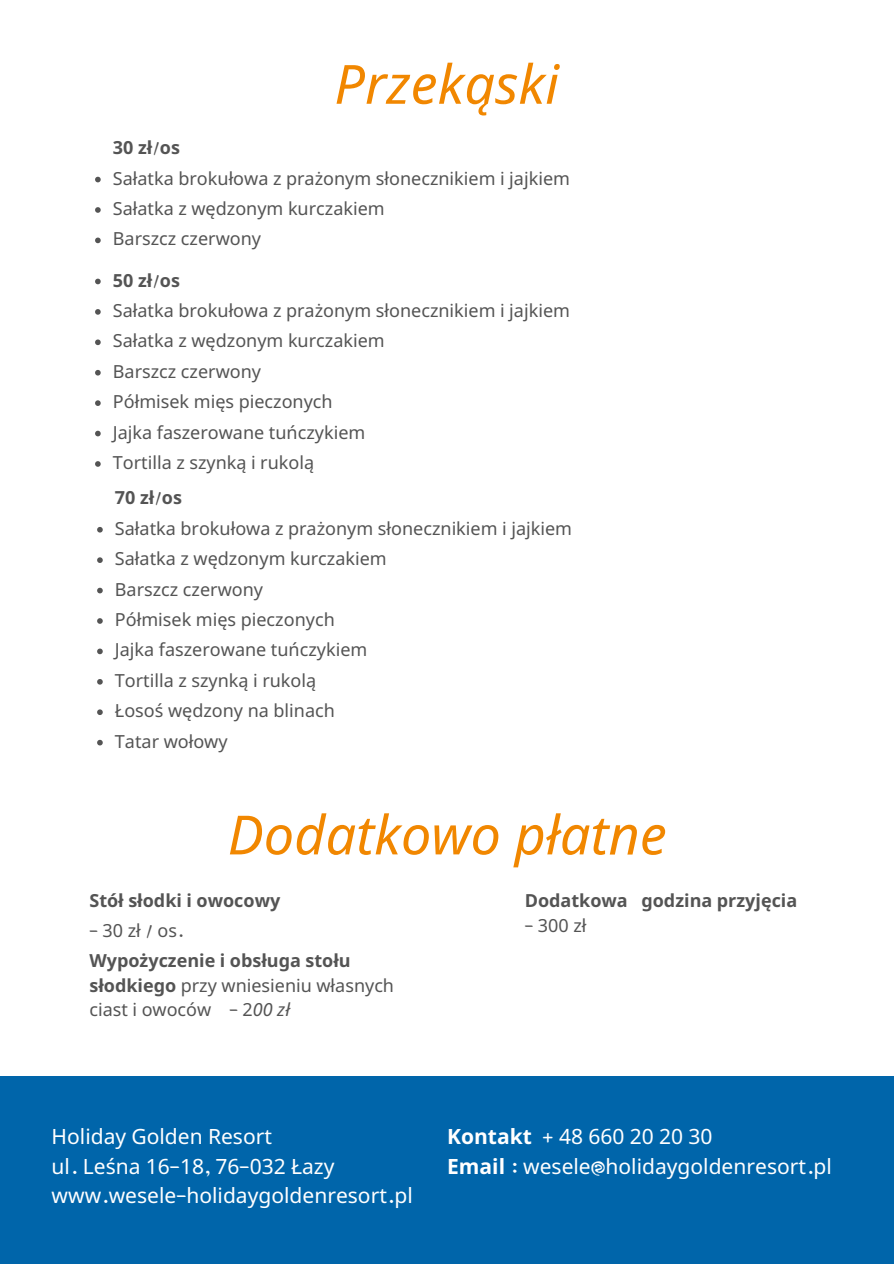
<style>
.page{position:relative;width:894px;height:1264px;background:#fff}
.page>*{position:absolute;margin:0;border:0;box-sizing:border-box;transform-origin:0 0}
.t1{font:italic 54px "Noto Sans";color:#f18700}
.t2{font:21px/29.2px "Noto Sans";color:#fff}
.t3{font:18px/30.5px "Noto Sans";color:#545454}
.t4{font:700 18px/29.8px "Noto Sans";color:#545454}
.s1{font-family:"Ben Sen Handwriting";font-weight:400}
.s2{font-weight:700}
.s3{font-family:"Ben Sen Handwriting"}
.s4{font-weight:400}
.s5{font-style:italic}
</style>
<div class="page">
<svg style="left:95px;top:177px;width:6px;height:5px"></svg>
<svg style="left:95px;top:207px;width:6px;height:6px"></svg>
<svg style="left:95px;top:237px;width:6px;height:6px"></svg>
<svg style="left:95px;top:279px;width:6px;height:5px"></svg>
<svg style="left:95px;top:309px;width:6px;height:6px"></svg>
<svg style="left:95px;top:339px;width:6px;height:6px"></svg>
<svg style="left:95px;top:370px;width:6px;height:5px"></svg>
<svg style="left:95px;top:400px;width:6px;height:6px"></svg>
<svg style="left:95px;top:431px;width:6px;height:5px"></svg>
<svg style="left:95px;top:461px;width:6px;height:6px"></svg>
<svg style="left:97px;top:527px;width:6px;height:5px"></svg>
<svg style="left:97px;top:557px;width:6px;height:6px"></svg>
<svg style="left:97px;top:587px;width:6px;height:6px"></svg>
<svg style="left:97px;top:618px;width:6px;height:5px"></svg>
<svg style="left:97px;top:648px;width:6px;height:6px"></svg>
<svg style="left:97px;top:679px;width:6px;height:5px"></svg>
<svg style="left:97px;top:709px;width:6px;height:6px"></svg>
<svg style="left:97px;top:739px;width:6px;height:6px"></svg>
<div style="left:0;top:1076px;width:893px;height:187px;background:#0065aa"></div>
<p class="t4" style="left:113px;top:132px;width:69px">30 zł<span class="s1">/</span>os</p>
<h1 class="t1" style="left:334px;top:46px;width:226px">Przekąski</h1>
<p class="t3" style="left:113px;top:162px;width:458px">Sałatka brokułowa z prażonym słonecznikiem i jajkiem<br>Sałatka z wędzonym kurczakiem<br>Barszcz czerwony</p>
<p class="t3" style="left:113px;top:264px;width:458px"><span class="s2">50 zł</span><span class="s3">/</span><span class="s2">os<br></span>Sałatka brokułowa z prażonym słonecznikiem i jajkiem<br>Sałatka z wędzonym kurczakiem<br>Barszcz czerwony<br>Półmisek mięs pieczonych<br>Jajka faszerowane tuńczykiem<br>Tortilla z szynką i rukolą</p>
<p class="t4" style="left:115px;top:482px;width:69px">70 zł<span class="s1">/</span>os</p>
<p class="t3" style="left:115px;top:512px;width:458px">Sałatka brokułowa z prażonym słonecznikiem i jajkiem<br>Sałatka z wędzonym kurczakiem<br>Barszcz czerwony<br>Półmisek mięs pieczonych<br>Jajka faszerowane tuńczykiem<br>Tortilla z szynką i rukolą<br>Łosoś wędzony na blinach<br>Tatar wołowy</p>
<h1 class="t1" style="left:227px;top:796px;width:440px">Dodatkowo płatne</h1>
<p class="t4" style="left:524px;top:884px;width:274px">Dodatkowa godzina przyjęcia</p>
<p class="t3" style="left:524px;top:909px;width:63px"><span class="s3">-</span> 300 zł</p>
<p class="t4" style="left:89px;top:884px;width:192px">Stół słodki i owocowy</p>
<p class="t4" style="left:89px;top:914px;width:263px"><span class="s1">-</span> <span class="s4">30 zł</span> <span class="s1">/</span> <span class="s4">os</span><span class="s1">.<br></span>Wypożyczenie i obsługa stołu</p>
<p class="t3" style="left:89px;top:972px;width:306px;line-height:24.9px"><span class="s2">słodkiego</span> przy wniesieniu własnych ciast i owoców <span class="s3">-</span> 2<span class="s5">00 zł</span></p>
<p class="t2" style="left:52px;top:1121px;width:362px">Holiday Golden Resort<br>ul<span class="s3">.</span> Leśna 16<span class="s3">-</span>18<span class="s3">,</span> 76<span class="s3">-</span>032 Łazy www<span class="s3">.</span>wesele<span class="s3">-</span>holidaygoldenresort<span class="s3">.</span>pl</p>
<p class="t2" style="left:447px;top:1121px;width:386px"><span class="s2">Kontakt</span> <span class="s3">+</span> 48 660 20 20 30<br><span class="s2">Email</span> <span class="s3">:</span> wesele<span class="s3">@</span>holidaygoldenresort<span class="s3">.</span>pl</p>
</div>
